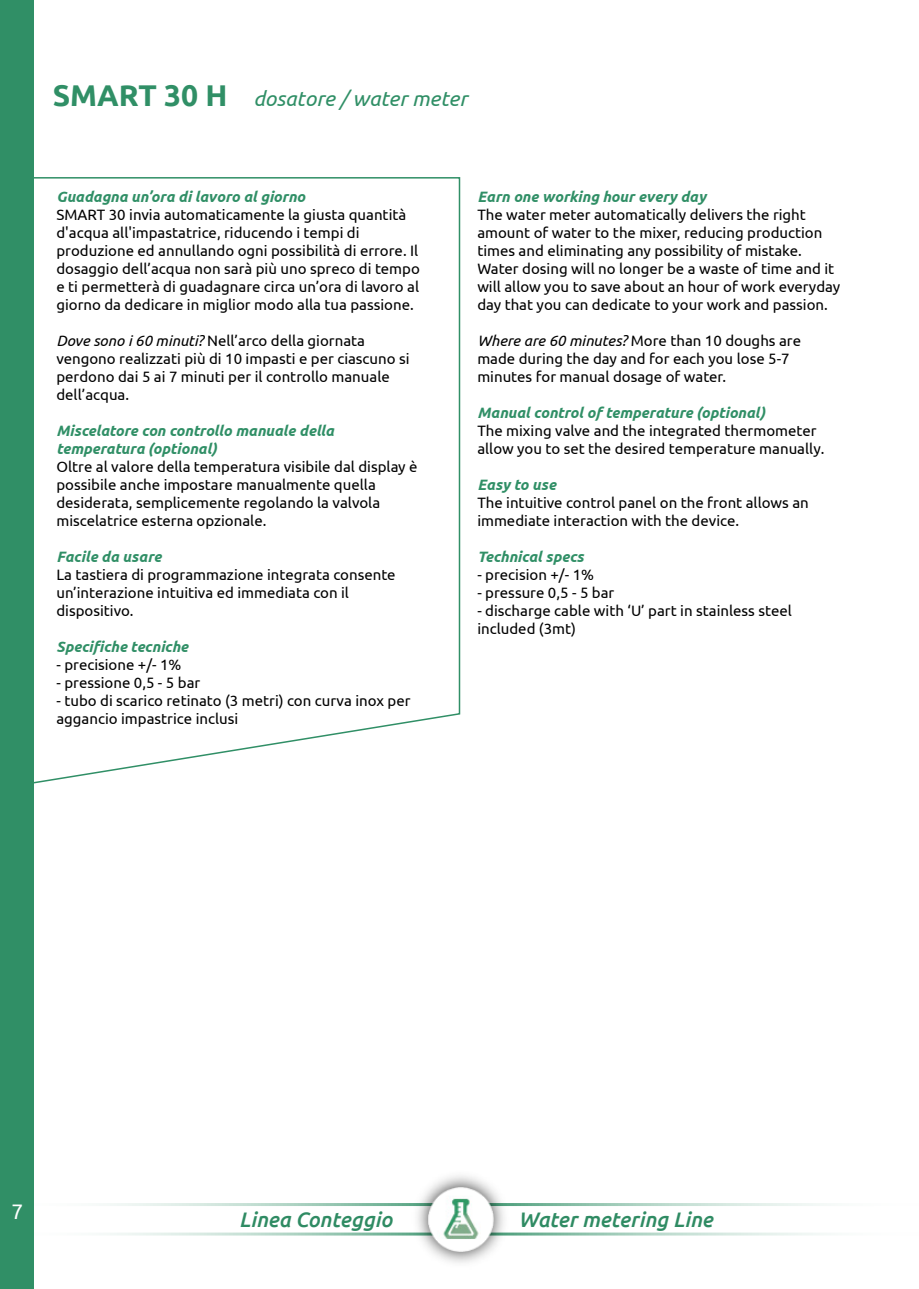
<style>
.page{position:relative;width:919px;height:1289px;background:#fff}
.page>*{position:absolute;margin:0;border:0;box-sizing:border-box;transform-origin:0 0}
.t1{font:italic 500 21px "Ubuntu";color:#2f8b63}
.t2{font:italic 21px "Ubuntu";color:#308f66}
.t3{font:21px "Ubuntu";color:#fff}
.t4{font:15px/18px "Ubuntu";color:#000}
.t5{font:italic 700 15px/18px "Ubuntu";color:#308f66}
.s1{font-weight:700;font-style:normal;font-size:30px}
.s2{font-style:italic}
</style>
<div class="page">
<svg style="left:34px;top:177px;width:427px;height:607px"></svg>
<img style="left:406px;top:1175px;width:110px;height:88px">
<img style="left:429px;top:1187px;width:64px;height:64px">
<div style="left:0;top:0;width:34px;height:1288px;background:#308f66"></div>
<h1 class="t2" style="left:53px;top:86px;width:416px"><span class="s1">SMART 30 H</span> dosatore / water meter</h1>
<p class="t5" style="left:56px;top:187px;width:250px">Guadagna un’ora di lavoro al giorno</p>
<p class="t4" style="left:56px;top:205px;width:365px">SMART 30 invia automaticamente la giusta quantità d'acqua all'impastatrice, riducendo i tempi di produzione ed annullando ogni possibilità di errore. Il dosaggio dell’acqua non sarà più uno spreco di tempo e ti permetterà di guadagnare circa un’ora di lavoro al giorno da dedicare in miglior modo alla tua passione.</p>
<p class="t4" style="left:56px;top:331px;width:355px"><span class="s2">Dove sono i 60 minuti?</span> Nell’arco della giornata vengono realizzati più di 10 impasti e per ciascuno si perdono dai 5 ai 7 minuti per il controllo manuale dell’acqua.</p>
<p class="t5" style="left:56px;top:421px;width:279px">Miscelatore con controllo manuale della temperatura (optional)</p>
<p class="t4" style="left:56px;top:457px;width:362px">Oltre al valore della temperatura visibile dal display è possibile anche impostare manualmente quella desiderata, semplicemente regolando la valvola miscelatrice esterna opzionale.</p>
<p class="t5" style="left:56px;top:547px;width:106px">Facile da usare</p>
<p class="t4" style="left:56px;top:565px;width:341px">La tastiera di programmazione integrata consente un’interazione intuitiva ed immediata con il dispositivo.</p>
<p class="t5" style="left:56px;top:637px;width:133px">Specifiche tecniche</p>
<p class="t4" style="left:56px;top:655px;width:127px">- precisione +/- 1%</p>
<p class="t4" style="left:56px;top:673px;width:145px">- pressione 0,5 - 5 bar</p>
<p class="t4" style="left:56px;top:691px;width:355px">- tubo di scarico retinato (3 metri) con curva inox per aggancio impastrice inclusi</p>
<p class="t5" style="left:477px;top:187px;width:230px">Earn one working hour every day</p>
<p class="t4" style="left:477px;top:205px;width:364px">The water meter automatically delivers the right amount of water to the mixer, reducing production times and eliminating any possibility of mistake.<br>Water dosing will no longer be a waste of time and it will allow you to save about an hour of work everyday day that you can dedicate to your work and passion.</p>
<p class="t4" style="left:477px;top:331px;width:325px"><span class="s2">Where are 60 minutes?</span> More than 10 doughs are made during the day and for each you lose 5-7 minutes for manual dosage of water.</p>
<p class="t5" style="left:477px;top:403px;width:289px">Manual control of temperature (optional)</p>
<p class="t4" style="left:477px;top:421px;width:348px">The mixing valve and the integrated thermometer allow you to set the desired temperature manually.</p>
<p class="t5" style="left:477px;top:475px;width:80px">Easy to use</p>
<p class="t4" style="left:477px;top:493px;width:333px">The intuitive control panel on the front allows an immediate interaction with the device.</p>
<p class="t5" style="left:477px;top:547px;width:108px">Technical specs</p>
<p class="t4" style="left:477px;top:565px;width:118px">- precision +/- 1%</p>
<p class="t4" style="left:477px;top:583px;width:138px">- pressure 0,5 - 5 bar</p>
<p class="t4" style="left:477px;top:601px;width:316px">- discharge cable with ‘U’ part in stainless steel included (3mt)</p>
<h1 class="t3" style="left:12px;top:1198px;width:13px">7</h1>
<h1 class="t1" style="left:239px;top:1207px;width:155px">Linea Conteggio</h1>
<h1 class="t1" style="left:518px;top:1207px;width:196px">Water metering Line</h1>
</div>
